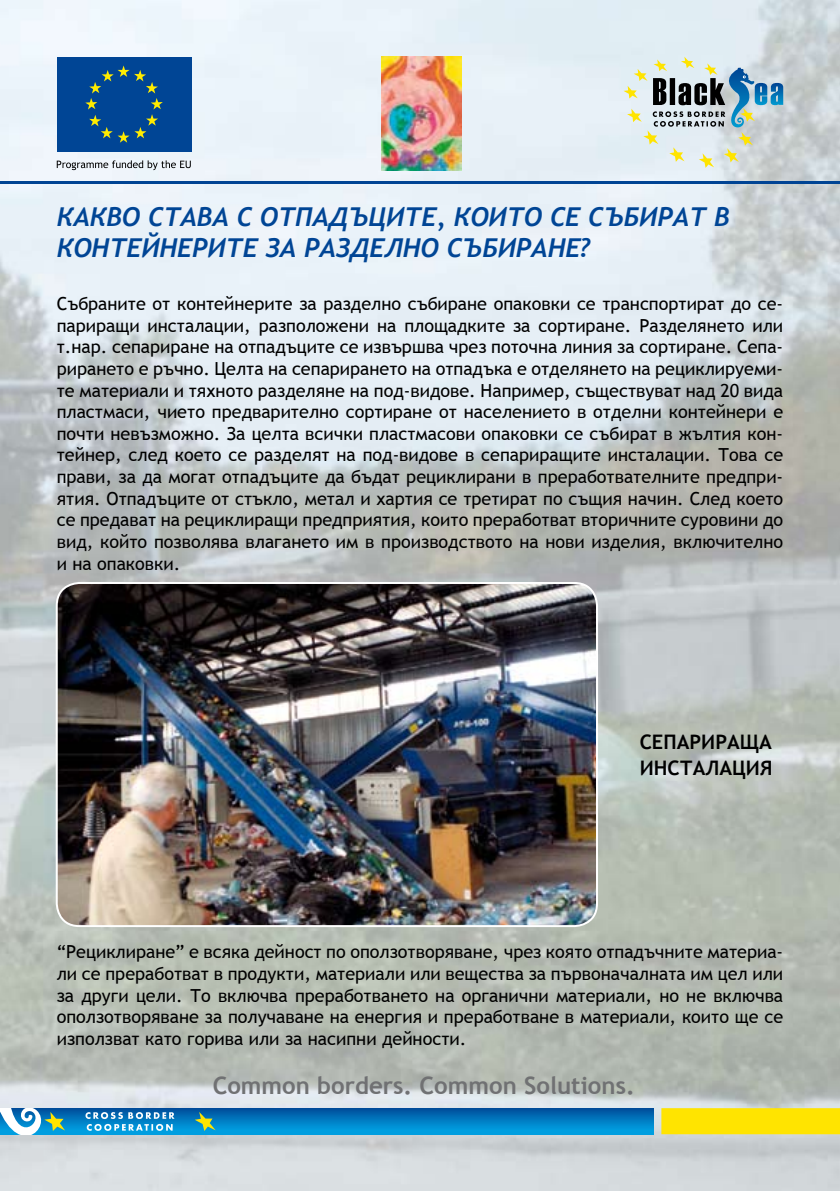
<style>
.page{position:relative;width:840px;height:1191px;background:#fff}
.page>*{position:absolute;margin:0;border:0;box-sizing:border-box;transform-origin:0 0}
.t1{font:italic 700 26px/31.2px "Trebuchet";color:#004595}
.t2{font:700 24px "Trebuchet MS";color:#707173}
.t3{font:700 20px/26px "Trebuchet MS";color:#000}
.t4{font:18px/21.6px "Trebuchet MS";color:#000;text-align:justify}
</style>
<div class="page">
<img style="left:0;top:0;width:839px;height:1191px">
<div style="left:57px;top:57px;width:134px;height:94px;background:#004595"></div>
<svg style="left:85px;top:65px;width:78px;height:78px"></svg>
<svg style="left:57px;top:160px;width:134px;height:10px"></svg>
<img style="left:381px;top:57px;width:80px;height:113px">
<hr style="left:0;top:181px;width:839px;height:3px;background:#004494">
<div style="left:0;top:1108px;width:652px;height:26px;background:linear-gradient(to bottom,#004f9c,#03a6e7)"></div>
<div style="left:661px;top:1108px;width:178px;height:26px;background:#ffe400"></div>
<svg style="left:195px;top:1111px;width:20px;height:20px"></svg>
<svg style="left:85px;top:1112px;width:89px;height:18px;background:#4ea4d5"></svg>
<svg style="left:0;top:1108px;width:65px;height:26px"></svg>
<svg style="left:623px;top:57px;width:159px;height:111px;background:#bcc9c8"></svg>
<img style="left:57px;top:583px;width:539px;height:343px;border-radius:23px">
<div style="left:56px;top:582px;width:541px;height:345px;border:2px solid #fff;border-radius:23px"></div>
<h1 class="t1" style="left:57px;top:201px;width:674px">КАКВО СТАВА С ОТПАДЪЦИТЕ, КОИТО СЕ СЪБИРАТ В<br>КОНТЕЙНЕРИТЕ ЗА РАЗДЕЛНО СЪБИРАНЕ?</h1>
<p class="t4" style="left:57px;top:293px;width:727px">Събраните от контейнерите за разделно събиране опаковки се транспортират до се&shy;париращи инсталации, разположени на площадките за сортиране. Разделянето или т.нар. сепариране на отпадъците се извършва чрез поточна линия за сортиране. Сепа&shy;рирането е ръчно. Целта на сепарирането на отпадъка е отделянето на рециклируеми&shy;те материали и тяхното разделяне на под-видове. Например, съществуват над 20 вида пластмаси, чието предварително сортиране от населението в отделни контейнери е почти невъзможно. За целта всички пластмасови опаковки се събират в жълтия кон&shy;тейнер, след което се разделят на под-видове в сепариращите инсталации. Това се прави, за да могат отпадъците да бъдат рециклирани в преработвателните предпри&shy;ятия. Отпадъците от стъкло, метал и хартия се третират по същия начин. След което се предават на рециклиращи предприятия, които преработват вторичните суровини до вид, който позволява влагането им в производството на нови изделия, включително и на опаковки.</p>
<p class="t3" style="left:639px;top:729px;width:134px">СЕПАРИРАЩА<br>ИНСТАЛАЦИЯ</p>
<p class="t4" style="left:57px;top:941px;width:727px">“Рециклиране” е всяка дейност по оползотворяване, чрез която отпадъчните материа&shy;ли се преработват в продукти, материали или вещества за първоначалната им цел или за други цели. То включва преработването на органични материали, но не включва оползотворяване за получаване на енергия и преработване в материали, които ще се използват като горива или за насипни дейности.</p>
<h2 class="t2" style="left:212px;top:1070px;width:423px">Common borders. Common Solutions.</h2>
</div>
